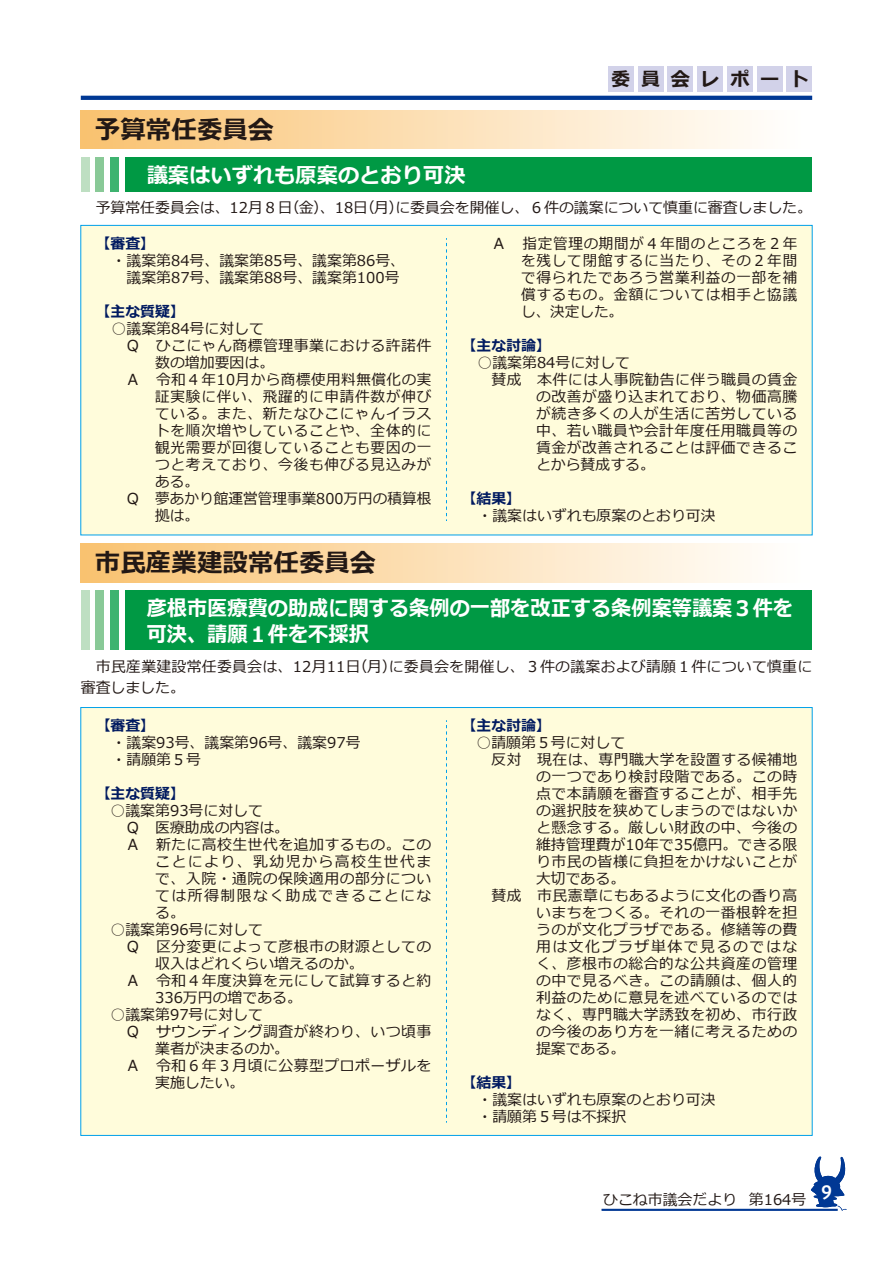
<style>
.page{position:relative;width:893px;height:1263px;background:#fff}
.page>*{position:absolute;margin:0;border:0;box-sizing:border-box;transform-origin:0 0}
.t1{font:700 25.5px "Meiryo";color:#221815}
.t2{font:700 21.3px/25.5px "Meiryo";color:#fff;scale:.95 1}
.t3{font:700 21.3px "Meiryo";color:#fff}
.t4{font:700 19.2px "Meiryo";letter-spacing:.555em;color:#221815}
.t5{font:14.85px/17px "Meiryo";letter-spacing:.03em;color:#221815}
.t6{font:14.85px/17px "Meiryo";color:#221815}
.t7{font:14.85px "Meiryo";letter-spacing:.055em;color:#221815}
.t8{font:700 14.85px "Meiryo";color:#001a60}
.t9{font:14.85px "Meiryo";letter-spacing:.005em;color:#221815}
.t10{font:14.85px "Meiryo";letter-spacing:.095em;color:#221815}
.t11{font:14.85px "Meiryo";letter-spacing:.105em;color:#221815}
.s1{font-family:"Hiragino UD Sans Std N W4"}
</style>
<div class="page">
<hr style="left:602px;top:1209px;width:236px;height:2px;background:#003894">
<svg style="left:81px;top:96px;width:731px;height:4px;background:#043b95"></svg>
<svg style="left:811px;top:1156px;width:36px;height:55px"></svg>
<div style="left:787px;top:66px;width:25px;height:25px;background:#d2d2e9"></div>
<div style="left:608px;top:66px;width:26px;height:25px;background:#d2d2e9"></div>
<div style="left:638px;top:66px;width:25px;height:25px;background:#d2d2e9"></div>
<div style="left:668px;top:66px;width:25px;height:25px;background:#d2d2e9"></div>
<div style="left:697px;top:66px;width:26px;height:25px;background:#d2d2e9"></div>
<div style="left:727px;top:66px;width:26px;height:25px;background:#d2d2e9"></div>
<div style="left:757px;top:66px;width:25px;height:25px;background:#d2d2e9"></div>
<div style="left:80px;top:225px;width:733px;height:310px;background:#fffcdb;border:1px solid #00a0e9"></div>
<div style="left:81px;top:111px;width:731px;height:38px;background:linear-gradient(to right,#f9c270,#fff)"></div>
<div style="left:125px;top:157px;width:687px;height:34px;background:#094"></div>
<div style="left:111px;top:157px;width:8px;height:34px;background:#3eb370"></div>
<div style="left:96px;top:157px;width:8px;height:34px;background:#89c997"></div>
<div style="left:81px;top:157px;width:8px;height:34px;background:#bedfc2"></div>
<svg style="left:446px;top:238px;width:1px;height:283px"></svg>
<div style="left:81px;top:544px;width:731px;height:38px;background:linear-gradient(to right,#f9c270,#fff)"></div>
<div style="left:80px;top:707px;width:733px;height:429px;background:#fffcdb;border:1px solid #00a0e9"></div>
<div style="left:125px;top:590px;width:687px;height:60px;background:#094"></div>
<div style="left:111px;top:590px;width:8px;height:60px;background:#3eb370"></div>
<div style="left:96px;top:590px;width:8px;height:60px;background:#89c997"></div>
<div style="left:81px;top:590px;width:8px;height:60px;background:#bedfc2"></div>
<svg style="left:446px;top:720px;width:1px;height:403px"></svg>
<p class="t4" style="left:611px;top:65px;width:199px">委員会レポート</p>
<h1 class="t1" style="left:95px;top:112px;width:180px">予算常任委員会</h1>
<h2 class="t3" style="left:147px;top:160px;width:320px">議案はいずれも原案のとおり可決</h2>
<p class="t6" style="left:81px;top:200px;width:733px">　予算常任委員会は、12月８日（金）、18日（月）に委員会を開催し、６件の議案について慎重に審査しました。</p>
<p class="t8" style="left:96px;top:233px;width:61px">【審査】</p>
<p class="t6" style="left:112px;top:253px;width:295px">・議案第84号、議案第85号、議案第86号、　議案第87号、議案第88号、議案第100号</p>
<p class="t8" style="left:96px;top:301px;width:91px">【主な質疑】</p>
<p class="t6" style="left:112px;top:321px;width:154px">○議案第84号に対して</p>
<p class="t5" style="left:125px;top:338px;width:308px"><span class="s1">Ｑ</span> ひこにゃん商標管理事業における許諾件</p>
<p class="t6" style="left:155px;top:355px;width:121px">数の増加要因は。</p>
<p class="t5" style="left:125px;top:372px;width:307px"><span class="s1">Ａ</span> 令和４年10月から商標使用料無償化の実</p>
<p class="t7" style="left:155px;top:386px;width:278px">証実験に伴い、飛躍的に申請件数が伸び</p>
<p class="t7" style="left:155px;top:403px;width:278px">ている。また、新たなひこにゃんイラス</p>
<p class="t7" style="left:155px;top:420px;width:278px">トを順次増やしていることや、全体的に</p>
<p class="t7" style="left:155px;top:437px;width:278px">観光需要が回復していることも要因の一</p>
<p class="t7" style="left:155px;top:454px;width:278px">つと考えており、今後も伸びる見込みが</p>
<p class="t5" style="left:155px;top:474px;width:45px">ある。</p>
<p class="t9" style="left:125px;top:488px;width:307px"><span class="s1">Ｑ</span> 夢あかり館運営管理事業800万円の積算根</p>
<p class="t5" style="left:155px;top:508px;width:45px">拠は。</p>
<p class="t5" style="left:521px;top:236px;width:278px;text-align:justify;text-indent:-30px"><span class="s1">Ａ</span> 指定管理の期間が４年間のところを２年を残して閉館するに当たり、その２年間で得られたであろう営業利益の一部を補償するもの。金額については相手と協議し、決定した。</p>
<p class="t8" style="left:462px;top:335px;width:91px">【主な討論】</p>
<p class="t6" style="left:477px;top:355px;width:154px">○議案第84号に対して</p>
<p class="t5" style="left:491px;top:372px;width:307px">賛成　本件には人事院勧告に伴う職員の賃金</p>
<p class="t5" style="left:536px;top:389px;width:263px">の改善が盛り込まれており、物価高騰</p>
<p class="t5" style="left:536px;top:406px;width:263px">が続き多くの人が生活に苦労している</p>
<p class="t5" style="left:536px;top:423px;width:263px">中、若い職員や会計年度任用職員等の</p>
<p class="t5" style="left:536px;top:440px;width:263px">賃金が改善されることは評価できるこ</p>
<p class="t6" style="left:536px;top:457px;width:121px">とから賛成する。</p>
<p class="t8" style="left:462px;top:488px;width:61px">【結果】</p>
<p class="t6" style="left:477px;top:508px;width:240px">・議案はいずれも原案のとおり可決</p>
<h1 class="t1" style="left:95px;top:545px;width:282px">市民産業建設常任委員会</h1>
<h2 class="t2" style="left:147px;top:597px;width:682px">彦根市医療費の助成に関する条例の一部を改正する条例案等議案３件を可決、請願１件を不採択</h2>
<p class="t5" style="left:81px;top:656px;width:733px;line-height:21.3px">　市民産業建設常任委員会は、12月11日（月）に委員会を開催し、３件の議案および請願１件について慎重に審査しました。</p>
<p class="t8" style="left:96px;top:715px;width:61px">【審査】</p>
<p class="t6" style="left:112px;top:735px;width:250px">・議案93号、議案第96号、議案97号・請願第５号</p>
<p class="t8" style="left:96px;top:783px;width:91px">【主な質疑】</p>
<p class="t6" style="left:111px;top:803px;width:154px">○議案第93号に対して</p>
<p class="t6" style="left:125px;top:820px;width:165px"><span class="s1">Ｑ</span>　医療助成の内容は。</p>
<p class="t5" style="left:125px;top:837px;width:308px"><span class="s1">Ａ</span>　新たに高校生世代を追加するもの。この</p>
<p class="t10" style="left:155px;top:851px;width:278px">ことにより、乳幼児から高校生世代ま</p>
<p class="t5" style="left:155px;top:871px;width:278px">で、入院・通院の保険適用の部分につい</p>
<p class="t10" style="left:155px;top:885px;width:278px">ては所得制限なく助成できることにな</p>
<p class="t5" style="left:155px;top:905px;width:31px">る。</p>
<p class="t6" style="left:111px;top:922px;width:154px">○議案第96号に対して</p>
<p class="t5" style="left:125px;top:939px;width:308px"><span class="s1">Ｑ</span> 区分変更によって彦根市の財源としての</p>
<p class="t6" style="left:155px;top:956px;width:210px">収入はどれくらい増えるのか。</p>
<p class="t5" style="left:125px;top:973px;width:308px"><span class="s1">Ａ</span>　令和４年度決算を元にして試算すると約</p>
<p class="t6" style="left:155px;top:990px;width:148px">336万円の増である。</p>
<p class="t6" style="left:111px;top:1007px;width:154px">○議案第97号に対して</p>
<p class="t5" style="left:125px;top:1024px;width:308px"><span class="s1">Ｑ</span> サウンディング調査が終わり、いつ頃事</p>
<p class="t6" style="left:155px;top:1041px;width:135px">業者が決まるのか。</p>
<p class="t5" style="left:125px;top:1058px;width:308px"><span class="s1">Ａ</span> 令和６年３月頃に公募型プロポーザルを</p>
<p class="t5" style="left:155px;top:1075px;width:91px">実施したい。</p>
<p class="t8" style="left:462px;top:715px;width:91px">【主な討論】</p>
<p class="t6" style="left:476px;top:735px;width:150px">○請願第５号に対して</p>
<p class="t5" style="left:491px;top:752px;width:307px">反対　現在は、専門職大学を設置する候補地</p>
<p class="t5" style="left:536px;top:769px;width:263px">の一つであり検討段階である。この時</p>
<p class="t5" style="left:536px;top:786px;width:263px">点で本請願を審査することが、相手先</p>
<p class="t5" style="left:536px;top:803px;width:263px">の選択肢を狭めてしまうのではないか</p>
<p class="t5" style="left:536px;top:820px;width:263px">と懸念する。厳しい財政の中、今後の</p>
<p class="t9" style="left:536px;top:834px;width:263px">維持管理費が10年で35億円。できる限</p>
<p class="t5" style="left:536px;top:854px;width:263px">り市民の皆様に負担をかけないことが</p>
<p class="t5" style="left:536px;top:871px;width:91px">大切である。</p>
<p class="t5" style="left:491px;top:888px;width:307px">賛成　市民憲章にもあるように文化の香り高</p>
<p class="t5" style="left:536px;top:905px;width:263px">いまちをつくる。それの一番根幹を担</p>
<p class="t5" style="left:536px;top:922px;width:263px">うのが文化プラザである。修繕等の費</p>
<p class="t11" style="left:536px;top:936px;width:263px">用は文化プラザ単体で見るのではな</p>
<p class="t5" style="left:536px;top:956px;width:263px">く、彦根市の総合的な公共資産の管理</p>
<p class="t5" style="left:536px;top:973px;width:263px">の中で見るべき。この請願は、個人的</p>
<p class="t5" style="left:536px;top:990px;width:263px">利益のために意見を述べているのでは</p>
<p class="t5" style="left:536px;top:1007px;width:263px">なく、専門職大学誘致を初め、市行政</p>
<p class="t5" style="left:536px;top:1024px;width:263px">の今後のあり方を一緒に考えるための</p>
<p class="t5" style="left:536px;top:1041px;width:91px">提案である。</p>
<p class="t8" style="left:462px;top:1072px;width:61px">【結果】</p>
<p class="t6" style="left:477px;top:1092px;width:240px">・議案はいずれも原案のとおり可決・請願第５号は不採択</p>
<p class="t6" style="left:603px;top:1192px;width:230px">ひこね市議会だより 第164号 <sup>9</sup></p>
</div>
